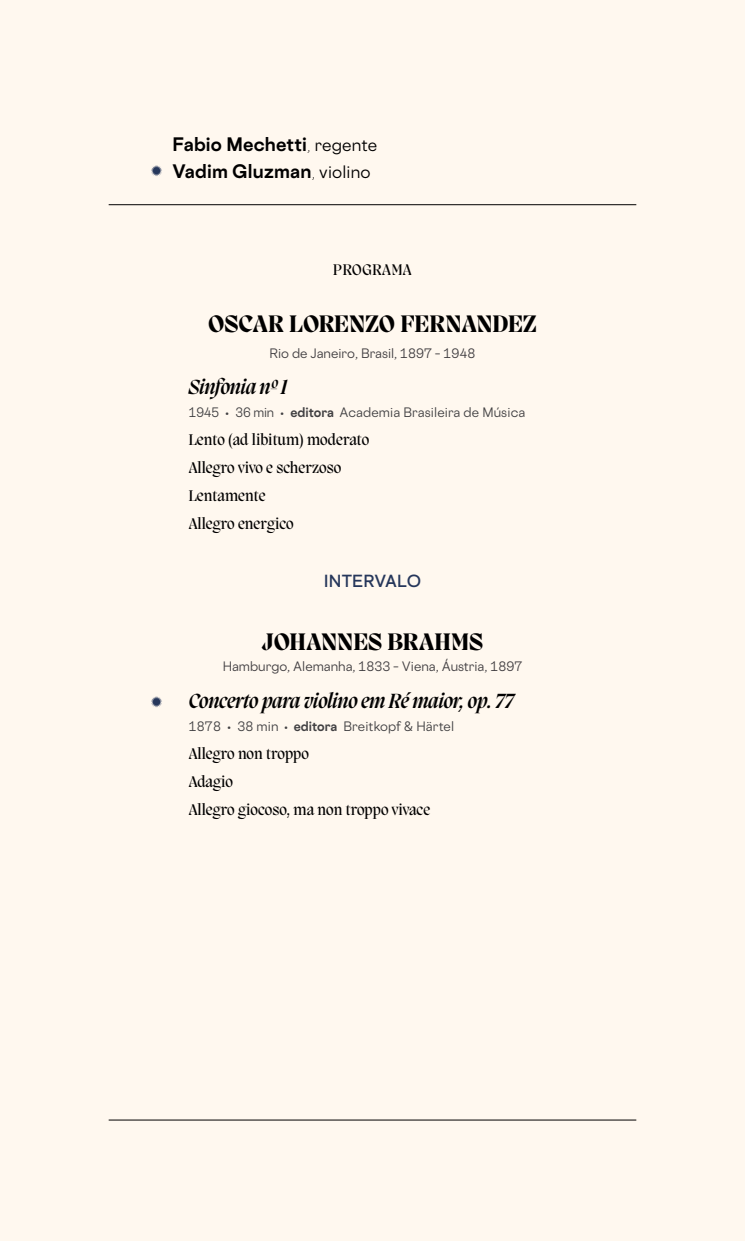
<style>
.page{position:relative;width:745px;height:1241px;background:#fff}
.page>*{position:absolute;margin:0;border:0;box-sizing:border-box;transform-origin:0 0}
.t1{font:700 24.5px "Migra";letter-spacing:.03em;color:#000}
.t2{font:italic 600 21px "Migra";letter-spacing:-.005em;color:#000}
.t3{font:700 17.5px/26.2px "Cosmica";letter-spacing:.01em;color:#000}
.t4{font:500 15.75px/28px "Migra";letter-spacing:.005em;color:#000}
.t5{font:600 15.75px "Cosmica";letter-spacing:.01em;color:#26375b}
.t6{font:500 15.75px "Migra";letter-spacing:.045em;color:#000}
.t7{font:12.25px "Cosmica";letter-spacing:.01em;color:#414042}
.t8{font:12.25px "Cosmica";color:#413e41}
.s1{font-weight:300;font-size:15.75px}
.s2{font-weight:400;font-size:15.75px}
.s3{font-family:"Migra";font-weight:500}
.s4{font-weight:700}
</style>
<div class="page">
<div style="left:0;top:0;width:744px;height:1240px;background:#fff8ef"></div>
<svg style="left:151px;top:165px;width:11px;height:11px"></svg>
<hr style="left:109px;top:204px;width:527px;height:1px;background:#000">
<hr style="left:109px;top:1119px;width:527px;height:1px;background:#000">
<svg style="left:151px;top:696px;width:11px;height:11px"></svg>
<p class="t3" style="left:172px;top:131px;width:206px">Fabio Mechetti<span class="s1">,</span> <span class="s2">regente<br></span>Vadim Gluzman<span class="s1">,</span> <span class="s2">violino</span></p>
<p class="t6" style="left:333px;top:258px;width:80px">PROGRAMA</p>
<h1 class="t1" style="left:208px;top:306px;width:329px">OSCAR LORENZO FERNANDEZ</h1>
<p class="t8" style="left:269px;top:345px;width:207px">Rio de Janeiro, Brasil, 1897 – 1948</p>
<h2 class="t2" style="left:189px;top:372px;width:100px">Sinfonia nº 1</h2>
<p class="t7" style="left:189px;top:404px;width:338px">1945 <span class="s3">•</span> 36 min <span class="s3">•</span> <span class="s4">editora</span> Academia Brasileira de Música</p>
<p class="t4" style="left:189px;top:425px;width:182px">Lento (ad libitum) moderato<br>Allegro vivo e scherzoso<br>Lentamente<br>Allegro energico</p>
<p class="t5" style="left:323px;top:571px;width:99px">INTERVALO</p>
<h1 class="t1" style="left:262px;top:624px;width:222px">JOHANNES BRAHMS</h1>
<p class="t8" style="left:222px;top:659px;width:301px">Hamburgo, Alemanha, 1833 – Viena, Áustria, 1897</p>
<h2 class="t2" style="left:189px;top:686px;width:326px">Concerto para violino em Ré maior, op. 77</h2>
<p class="t7" style="left:189px;top:718px;width:267px">1878 <span class="s3">•</span> 38 min <span class="s3">•</span> <span class="s4">editora</span> Breitkopf &amp; Härtel</p>
<p class="t4" style="left:189px;top:739px;width:243px">Allegro non troppo<br>Adagio<br>Allegro giocoso, ma non troppo vivace</p>
</div>
